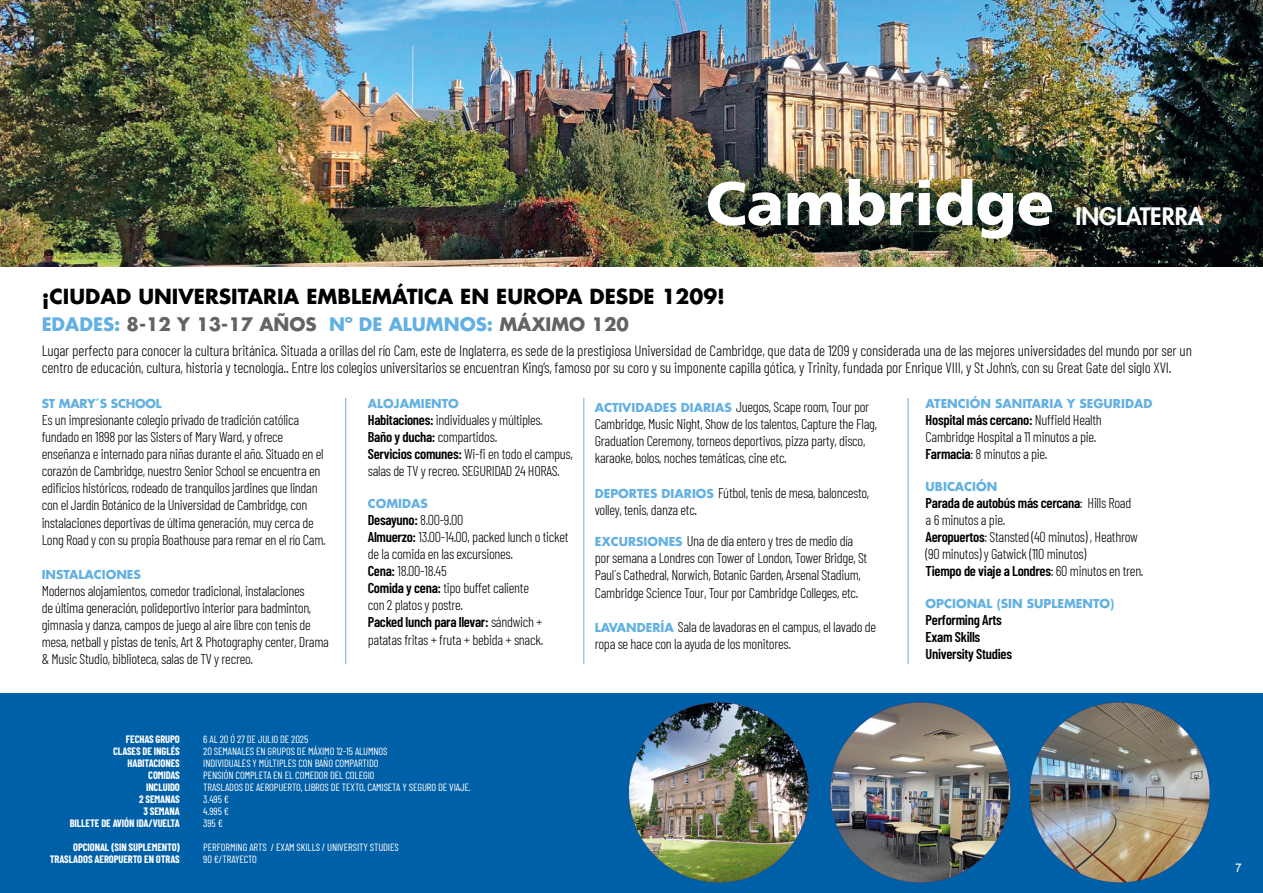
<style>
.page{position:relative;width:1263px;height:893px;background:#fff}
.page>*{position:absolute;margin:0;border:0;box-sizing:border-box;transform-origin:0 0}
.t1{font:900 61.5px "Frutiger LT Std";color:#fff}
.t2{font:800 23.4px "Futura Std";color:#fff}
.t3{font:700 20.25px "Futura Std";color:#000}
.t4{font:700 18.15px "Futura Std";color:#636362}
.t5{font:300 15px/16.5px "Barlow Condensed";letter-spacing:-.01em;color:#000}
.t6{font:300 14.25px/17.1px "Barlow Condensed";letter-spacing:-.02em;color:#000}
.t7{font:600 14.25px/17.1px "Barlow Condensed";letter-spacing:-.02em;color:#000}
.t8{font:700 12px "Futura Std";color:#63b0e2}
.t9{font:700 12px "Futura Std";letter-spacing:-.02em;color:#63b0e2}
.t10{font:12px "Arial";color:#fff}
.t11{font:10.5px/12px "Barlow Condensed";letter-spacing:-.01em;color:#fff}
.t12{font:700 10.5px/12px "Barlow Condensed";letter-spacing:-.01em;color:#fff;text-align:right}
.s1{color:#63b0e2}
.s2{font-weight:600}
.s3{font-family:"Futura Std";font-weight:700;font-size:12px;color:#63b0e2}
</style>
<div class="page">
<div style="left:0;top:693px;width:1263px;height:200px;background:#0060a7"></div>
<img style="left:0;top:0;width:1263px;height:267px">
<hr style="left:345px;top:398px;width:1px;height:266px;background:#63b0e2">
<hr style="left:584px;top:398px;width:1px;height:266px;background:#63b0e2">
<hr style="left:908px;top:398px;width:1px;height:266px;background:#63b0e2">
<img style="left:629px;top:703px;width:180px;height:179px;border-radius:90px">
<img style="left:830px;top:703px;width:180px;height:179px;border-radius:90px">
<img style="left:1030px;top:703px;width:179px;height:179px;border-radius:90px">
<h1 class="t1" style="left:705px;top:166px;width:350px">Cambridge</h1>
<h3 class="t3" style="left:42px;top:282px;width:685px">¡CIUDAD UNIVERSITARIA EMBLEMÁTICA EN EUROPA DESDE 1209!</h3>
<p class="t4" style="left:42px;top:312px;width:589px"><span class="s1">EDADES:</span> 8-12 Y 13-17 AÑOS <span class="s1">Nº DE ALUMNOS:</span> MÁXIMO 120</p>
<h2 class="t2" style="left:1075px;top:202px;width:130px">INGLATERRA</h2>
<p class="t5" style="left:42px;top:342px;width:1152px">Lugar perfecto para conocer la cultura británica. Situada a orillas del río Cam, este de Inglaterra, es sede de la prestigiosa Universidad de Cambridge, que data de 1209 y considerada una de las mejores universidades del mundo por ser un centro de educación, cultura, historia y tecnología.. Entre los colegios universitarios se encuentran King’s, famoso por su coro y su imponente capilla gótica, y Trinity, fundada por Enrique VIII, y St John’s, con su Great Gate del siglo XVI.</p>
<p class="t9" style="left:42px;top:395px;width:122px">ST MARY´S SCHOOL</p>
<p class="t6" style="left:42px;top:410px;width:285px">Es un impresionante colegio privado de tradición católica fundado en 1898 por las Sisters of Mary Ward, y ofrece enseñanza e internado para niñas durante el año. Situado en el corazón de Cambridge, nuestro Senior School se encuentra en edificios históricos, rodeado de tranquilos jardines que lindan con el Jardín Botánico de la Universidad de Cambridge, con instalaciones deportivas de última generación, muy cerca de Long Road y con su propia Boathouse para remar en el río Cam.</p>
<p class="t8" style="left:42px;top:566px;width:101px">INSTALACIONES</p>
<p class="t6" style="left:42px;top:581px;width:289px">Modernos alojamientos, comedor tradicional, instalaciones<br>de última generación, polideportivo interior para badminton, gimnasia y danza, campos de juego al aire libre con tenis de mesa, netball y pistas de tenis, Art &amp; Photography center, Drama &amp; Music Studio, biblioteca, salas de TV y recreo.</p>
<p class="t8" style="left:368px;top:395px;width:93px">ALOJAMIENTO</p>
<p class="t6" style="left:368px;top:410px;width:207px"><span class="s2">Habitaciones:</span> individuales y múltiples.<br><span class="s2">Baño y ducha:</span> compartidos.<br><span class="s2">Servicios comunes:</span> Wi-fi en todo el campus, salas de TV y recreo. SEGURIDAD 24 HORAS.</p>
<p class="t8" style="left:368px;top:495px;width:62px">COMIDAS</p>
<p class="t6" style="left:368px;top:510px;width:202px"><span class="s2">Desayuno:</span> 8.00-9.00<br><span class="s2">Almuerzo:</span> 13.00-14.00, packed lunch o ticket de la comida en las excursiones.<br><span class="s2">Cena:</span> 18.00-18.45<br><span class="s2">Comida y cena:</span> tipo buffet caliente<br>con 2 platos y postre.<br><span class="s2">Packed lunch para llevar:</span> sándwich + patatas fritas + fruta + bebida + snack.</p>
<p class="t6" style="left:595px;top:397px;width:284px"><span class="s3">ACTIVIDADES DIARIAS</span> Juegos, Scape room, Tour por Cambridge, Music Night, Show de los talentos, Capture the Flag, Graduation Ceremony, torneos deportivos, pizza party, disco, karaoke, bolos, noches temáticas, cine etc.</p>
<p class="t6" style="left:595px;top:483px;width:276px"><span class="s3">DEPORTES DIARIOS</span> Fútbol, tenis de mesa, baloncesto, volley, tenis, danza etc.</p>
<p class="t6" style="left:595px;top:532px;width:274px"><span class="s3">EXCURSIONES</span> Una de día entero y tres de medio día por semana a Londres con Tower of London, Tower Bridge, St Paul´s Cathedral, Norwich, Botanic Garden, Arsenal Stadium, Cambridge Science Tour, Tour por Cambridge Colleges, etc.</p>
<p class="t6" style="left:595px;top:617px;width:283px"><span class="s3">LAVANDERÍA</span> Sala de lavadoras en el campus, el lavado de ropa se hace con la ayuda de los monitores.</p>
<p class="t12" style="left:70px;top:733px;width:112px">FECHAS GRUPO<br>CLASES DE INGLÉS<br>HABITACIONES<br>COMIDAS<br>INCLUIDO<br>2 SEMANAS<br>3 SEMANA<br>BILLETE DE AVIÓN IDA/VUELTA</p>
<p class="t12" style="left:50px;top:841px;width:132px">OPCIONAL (SIN SUPLEMENTO)<br>TRASLADOS AEROPUERTO EN OTRAS</p>
<p class="t11" style="left:203px;top:732px;width:269px">6 AL 20 Ó 27 DE JULIO DE 2025<br>20 SEMANALES EN GRUPOS DE MÁXIMO 12-15 ALUMNOS<br>INDIVIDUALES Y MÚLTIPLES CON BAÑO COMPARTIDO<br>PENSIÓN COMPLETA EN EL COMEDOR DEL COLEGIO<br>TRASLADOS DE AEROPUERTO, LIBROS DE TEXTO, CAMISETA Y SEGURO DE VIAJE.<br>3.495 €<br>4.995 €<br>395 €</p>
<p class="t11" style="left:203px;top:840px;width:197px">PERFORMING ARTS / EXAM SKILLS / UNIVERSITY STUDIES<br>90 €/TRAYECTO</p>
<p class="t8" style="left:926px;top:395px;width:228px">ATENCIÓN SANITARIA Y SEGURIDAD</p>
<p class="t6" style="left:926px;top:410px;width:178px"><span class="s2">Hospital más cercano:</span> Nuffield Health<br>Cambridge Hospital a 11 minutos a pie.<br><span class="s2">Farmacia</span>: 8 minutos a pie.</p>
<p class="t8" style="left:926px;top:478px;width:73px">UBICACIÓN</p>
<p class="t6" style="left:926px;top:493px;width:219px"><span class="s2">Parada de autobús más cercana</span>: Hills Road<br>a 6 minutos a pie.<br><span class="s2">Aeropuertos</span>: Stansted (40 minutos) , Heathrow (90 minutos) y Gatwick (110 minutos)<br><span class="s2">Tiempo de viaje a Londres</span>: 60 minutos en tren.</p>
<p class="t8" style="left:926px;top:595px;width:190px">OPCIONAL (SIN SUPLEMENTO)</p>
<p class="t7" style="left:926px;top:610px;width:88px">Performing Arts<br>Exam Skills<br>University Studies</p>
<p class="t10" style="left:1235px;top:860px;width:8px">7</p>
</div>
